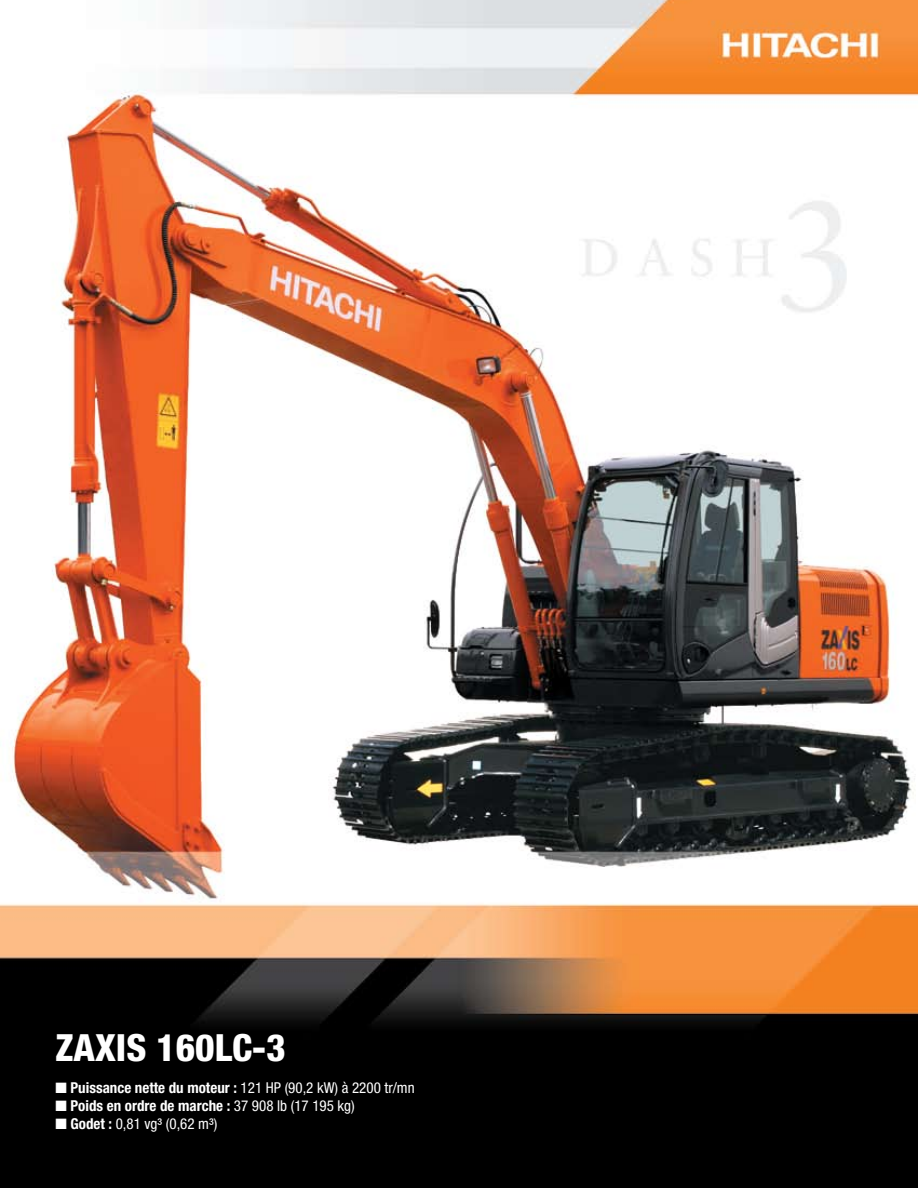
<style>
.page{position:relative;width:918px;height:1188px;background:#fff}
.page>*{position:absolute;margin:0;border:0;box-sizing:border-box;transform-origin:0 0}
.t1{font:800 condensed 37.5px "Helvetica Neue LT Std";color:#fff}
.t2{font:700 condensed 15px "Helvetica Neue LT Std";color:#fff}
.t3{font:condensed 15px "Helvetica Neue LT Std";color:#fff}
.s1{font-weight:400}
.s2{font-weight:700}
</style>
<div class="page">
<img style="left:0;top:0;width:918px;height:1188px">
<h1 class="t1" style="left:56px;top:1024px;width:232px">ZAXIS 160LC-3</h1>
<p class="t2" style="left:56px;top:1078px;width:361px">■ Puissance nette du moteur : <span class="s1">121 HP (90,2 kW) à 2200 tr/mn</span></p>
<p class="t2" style="left:56px;top:1096px;width:301px">■ Poids en ordre de marche : <span class="s1">37 908 lb (17 195 kg)</span></p>
<p class="t3" style="left:56px;top:1115px;width:163px">■ <span class="s2">Godet :</span> 0,81 vg³ (0,62 m³)</p>
</div>
